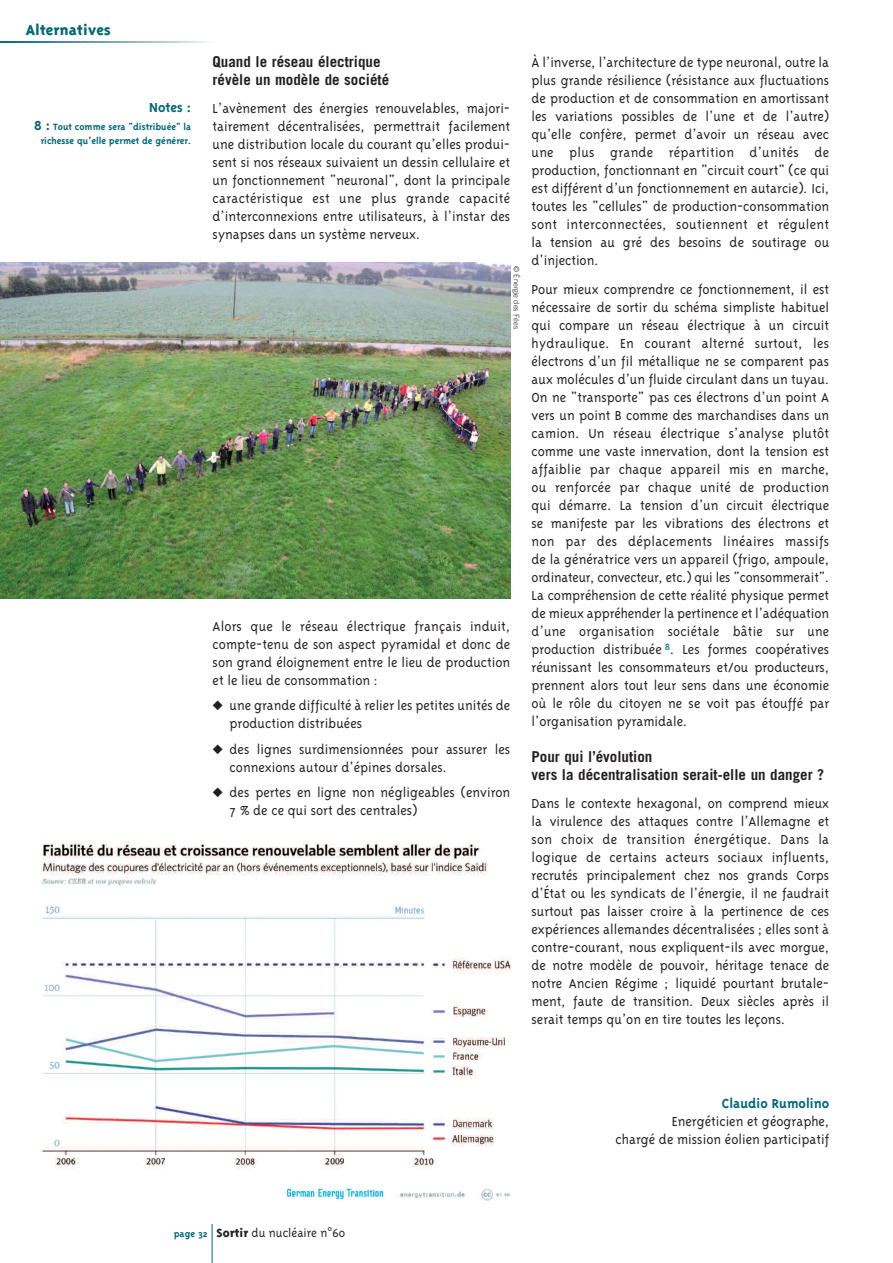
<style>
.page{position:relative;width:893px;height:1263px;background:#fff}
.page>*{position:absolute;margin:0;border:0;box-sizing:border-box;transform-origin:0 0}
.t1{font:800 16.5px "Triplex";color:#006877}
.t2{font:300 15px/18px "Triplex";color:#231f20;text-align:justify}
.t3{font:700 15px/18px "Trade Gothic LT Std";color:#231f20}
.t4{font:700 15px "Triplex";color:#006877}
.t5{font:300 13.5px "Triplex";color:#231f20}
.t6{font:700 10.5px/13.5px "Triplex";color:#006877;text-align:right}
.t7{font:300 7.5px "Trade Gothic LT Std";color:#231f20}
.s1{font-size:15px}
.s2{font-weight:700;font-size:10.5px;color:#006877}
.s3{font-weight:800}
.s4{font-family:"Arial Narrow";font-weight:400}
</style>
<div class="page">
<svg style="left:0;top:41px;width:209px;height:2px"></svg>
<hr style="left:212px;top:1221px;width:1px;height:42px;background:#006877">
<div style="left:14px;top:831px;width:498px;height:393px;background:#fff"></div>
<img style="left:41px;top:840px;width:470px;height:361px">
<img style="left:0;top:262px;width:510px;height:336px">
<p class="t1" style="left:26px;top:20px;width:87px">Alternatives</p>
<p class="t4" style="left:149px;top:98px;width:44px">Notes :</p>
<p class="t6" style="left:34px;top:120px;width:159px"><span class="s1">8 :</span> Tout comme sera "distribuée" la richesse qu’elle permet de générer.</p>
<p class="t3" style="left:213px;top:54px;width:178px">Quand le réseau électrique révèle un modèle de société</p>
<p class="t2" style="left:213px;top:99px;width:299px">L’avènement des énergies renouvelables, majori&shy;tairement décentralisées, permettrait facilement une distribution locale du courant qu’elles produi&shy;sent si nos réseaux suivaient un dessin cellulaire et un fonctionnement "neuronal", dont la principale caractéristique est une plus grande capacité d’interconnexions entre utilisateurs, à l’instar des synapses dans un système nerveux.</p>
<p class="t7" style="left:519px;top:266px;width:64px;rotate:90deg">© Énergie des Fées</p>
<p class="t2" style="left:213px;top:616px;width:299px">Alors que le réseau électrique français induit, compte-tenu de son aspect pyramidal et donc de son grand éloignement entre le lieu de production et le lieu de consommation :</p>
<p class="t2" style="left:230px;top:696px;width:282px;text-indent:-17px">◆ une grande difficulté à relier les petites unités de production distribuées</p>
<p class="t2" style="left:230px;top:739px;width:282px;text-indent:-17px">◆ des lignes surdimensionnées pour assurer les connexions autour d’épines dorsales.</p>
<p class="t2" style="left:230px;top:783px;width:282px;text-indent:-17px">◆ des pertes en ligne non négligeables (environ<br>7 % de ce qui sort des centrales)</p>
<p class="t2" style="left:531px;top:53px;width:299px">À l’inverse, l’architecture de type neuronal, outre la plus grande résilience (résistance aux fluctuations de production et de consommation en amortissant les variations possibles de l’une et de l’autre) qu’elle confère, permet d’avoir un réseau avec une plus grande répartition d’unités de production, fonctionnant en "circuit court" (ce qui est différent d’un fonctionnement en autarcie). Ici, toutes les "cellules" de production-consommation sont interconnectées, soutiennent et régulent la tension au gré des besoins de soutirage ou d’injection.</p>
<p class="t2" style="left:531px;top:279px;width:299px">Pour mieux comprendre ce fonctionnement, il est nécessaire de sortir du schéma simpliste habituel qui compare un réseau électrique à un circuit hydraulique. En courant alterné surtout, les électrons d’un fil métallique ne se comparent pas aux molécules d’un fluide circulant dans un tuyau.<br>On ne "transporte" pas ces électrons d’un point A vers un point B comme des marchandises dans un camion. Un réseau électrique s’analyse plutôt comme une vaste innervation, dont la tension est affaiblie par chaque appareil mis en marche, ou renforcée par chaque unité de production qui démarre. La tension d’un circuit électrique se manifeste par les vibrations des électrons et non par des déplacements linéaires massifs de la génératrice vers un appareil (frigo, ampoule, ordinateur, convecteur, etc.) qui les "consommerait".<br>La compréhension de cette réalité physique permet de mieux appréhender la pertinence et l’adéquation d’une organisation sociétale bâtie sur une production distribuée <sup>8</sup>. Les formes coopératives réunissant les consommateurs et/ou producteurs, prennent alors tout leur sens dans une économie où le rôle du citoyen ne se voit pas étouffé par l’organisation pyramidale.</p>
<p class="t3" style="left:531px;top:749px;width:294px">Pour qui l’évolution<br>vers la décentralisation serait-elle un danger ?</p>
<p class="t2" style="left:531px;top:794px;width:299px">Dans le contexte hexagonal, on comprend mieux la virulence des attaques contre l’Allemagne et son choix de transition énergétique. Dans la logique de certains acteurs sociaux influents, recrutés principalement chez nos grands Corps d’État ou les syndicats de l’énergie, il ne faudrait surtout pas laisser croire à la pertinence de ces expériences allemandes décentralisées ; elles sont à contre-courant, nous expliquent-ils avec morgue, de notre modèle de pouvoir, héritage tenace de notre Ancien Régime ; liquidé pourtant brutale&shy;ment, faute de transition. Deux siècles après il serait temps qu’on en tire toutes les leçons.</p>
<p class="t4" style="left:722px;top:1094px;width:109px">Claudio Rumolino</p>
<p class="t2" style="left:616px;top:1112px;width:215px;text-align:right">Energéticien et géographe,<br>chargé de mission éolien participatif</p>
<p class="t5" style="left:174px;top:1224px;width:173px"><span class="s2">page 32</span> <span class="s3">Sortir</span> du nucléaire n<span class="s4">°</span>60</p>
</div>
